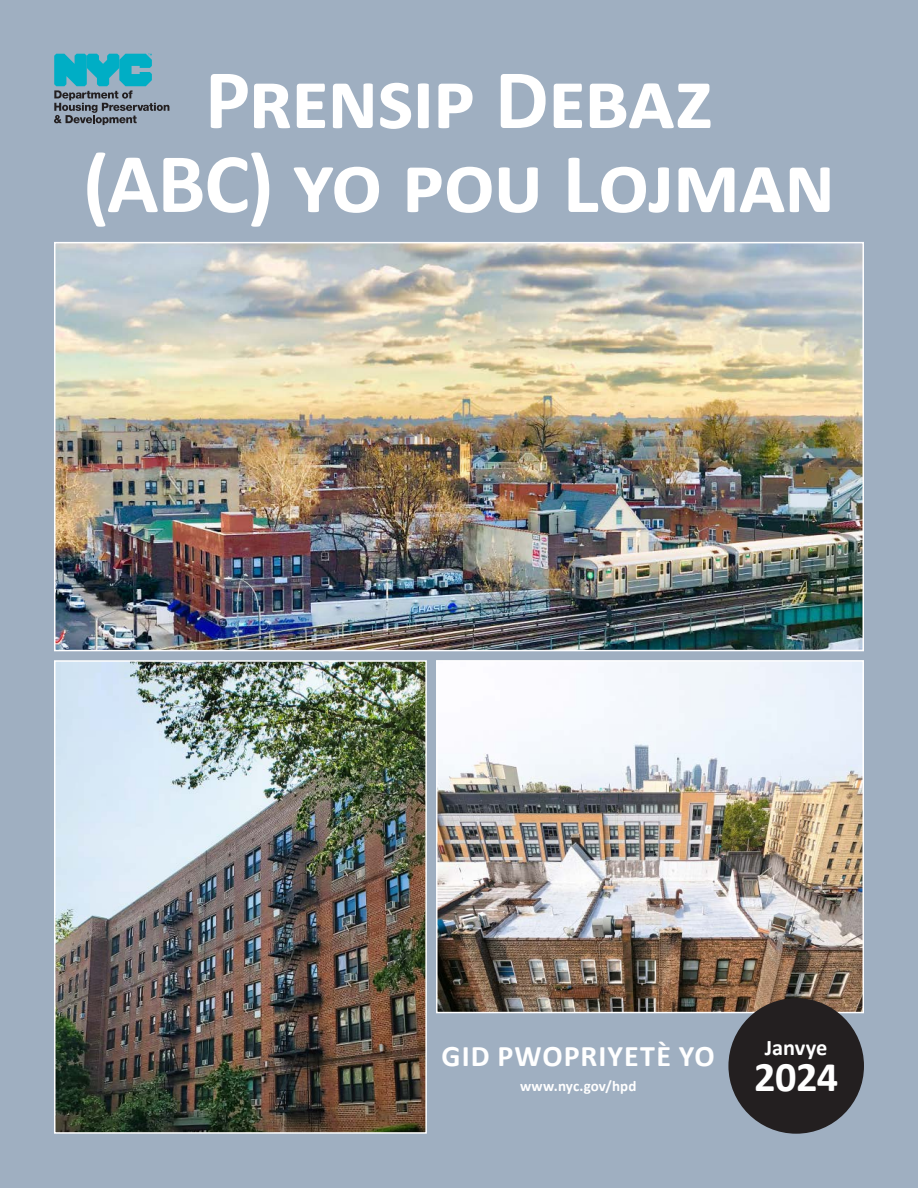
<style>
.page{position:relative;width:918px;height:1188px;background:#9fafc1}
.page>*{position:absolute;margin:0;border:0;box-sizing:border-box;transform-origin:0 0}
.t1{font:700 85.5px/84px "Calibri";letter-spacing:-.015em;color:#fff;text-align:center}
.t2{font:700 42.3px "Calibri";color:#fff}
.t3{font:700 30px "Calibri";letter-spacing:.035em;color:#fff}
.t4{font:700 22.35px "Calibri";letter-spacing:-.005em;color:#fff}
.t5{font:700 15px "Calibri";color:#fff}
</style>
<div class="page">
<img style="left:54px;top:242px;width:810px;height:410px">
<img style="left:54px;top:660px;width:373px;height:474px">
<img style="left:436px;top:660px;width:428px;height:354px">
<div style="left:728px;top:998px;width:136px;height:136px;background:#231f20;border-radius:50%"></div>
<svg style="left:54px;top:54px;width:115px;height:71px"></svg>
<p class="t1" style="left:83px;top:58px;width:754px">Prensip Debaz<br>(ABC) yo pou Lojman</p>
<p class="t3" style="left:442px;top:1037px;width:275px">GID PWOPRIYETÈ YO</p>
<p class="t5" style="left:520px;top:1076px;width:118px">www.nyc.gov/hpd</p>
<p class="t4" style="left:765px;top:1033px;width:64px">Janvye</p>
<p class="t2" style="left:754px;top:1050px;width:86px">2024</p>
</div>
